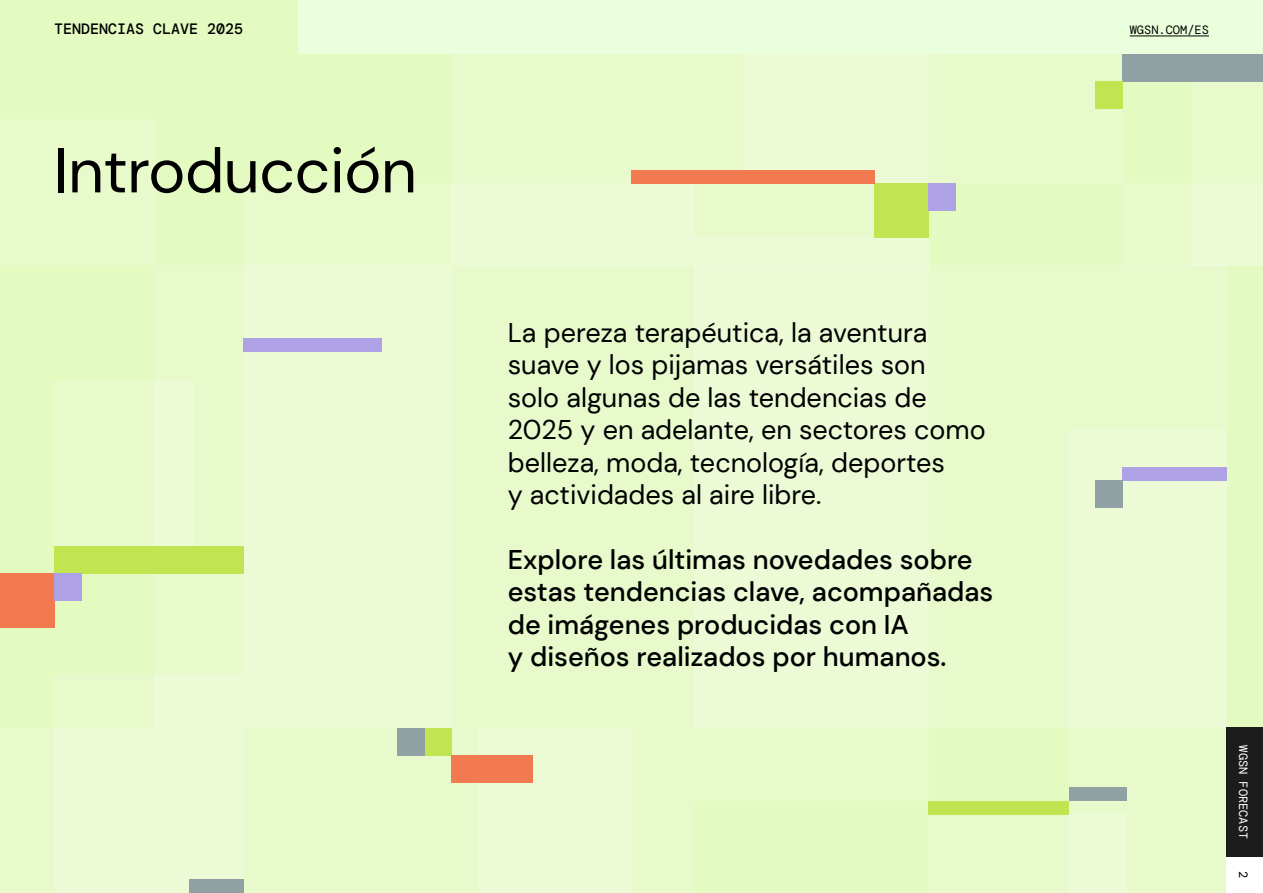
<style>
.page{position:relative;width:1263px;height:893px;background:#fff}
.page>*{position:absolute;margin:0;border:0;box-sizing:border-box;transform-origin:0 0}
.t1{font:63px "DM Sans";letter-spacing:-.01em;color:#000}
.t2{font:27px/32.4px "DM Sans";color:#000}
.t3{font:500 27px/32.4px "DM Sans";color:#000}
.t4{font:500 15px "DM Mono";color:#000}
.t5{font:12px "DM Mono";color:#000}
.t6{font:12px "DM Mono";color:#fff}
</style>
<div class="page">
<div style="left:243px;top:0;width:1020px;height:54px;background:#eaffdc"></div>
<div style="left:0;top:54px;width:1263px;height:839px;background:#e3fac0"></div>
<div style="left:0;top:0;width:297px;height:54px;background:#e3fac0"></div>
<hr style="left:1130px;top:36px;width:79px;height:1px;background:#000">
<div style="left:451px;top:54px;width:477px;height:211px;background:#e8facc"></div>
<div style="left:1193px;top:54px;width:70px;height:211px;background:#e8facc"></div>
<div style="left:0;top:728px;width:631px;height:165px;background:#e8facc"></div>
<div style="left:154px;top:265px;width:1073px;height:463px;background:#e8facc"></div>
<div style="left:243px;top:184px;width:208px;height:544px;background:#ecfad6"></div>
<div style="left:54px;top:674px;width:189px;height:219px;background:#ecfad6"></div>
<div style="left:54px;top:381px;width:140px;height:166px;background:#e8facc"></div>
<div style="left:694px;top:237px;width:234px;height:564px;background:#ecfad6"></div>
<div style="left:451px;top:184px;width:243px;height:81px;background:#ecfad6"></div>
<div style="left:1069px;top:430px;width:158px;height:463px;background:#ecfad6"></div>
<div style="left:479px;top:728px;width:215px;height:165px;background:#ecfad6"></div>
<div style="left:928px;top:814px;width:198px;height:79px;background:#e8facc"></div>
<div style="left:0;top:119px;width:154px;height:146px;background:#e8facc"></div>
<div style="left:744px;top:54px;width:379px;height:130px;background:#e8facc"></div>
<div style="left:1123px;top:183px;width:140px;height:82px;background:#ecfad6"></div>
<div style="left:874px;top:183px;width:54px;height:54px;background:#c1e551"></div>
<div style="left:0;top:574px;width:54px;height:54px;background:#f27a51"></div>
<div style="left:1123px;top:54px;width:140px;height:27px;background:#90a1a3"></div>
<div style="left:928px;top:801px;width:141px;height:13px;background:#c1e551"></div>
<div style="left:243px;top:338px;width:138px;height:13px;background:#aea1e5"></div>
<div style="left:189px;top:879px;width:54px;height:14px;background:#90a1a3"></div>
<div style="left:1069px;top:787px;width:57px;height:14px;background:#90a1a3"></div>
<div style="left:54px;top:547px;width:189px;height:27px;background:#c1e551"></div>
<div style="left:1123px;top:467px;width:104px;height:13px;background:#aea1e5"></div>
<div style="left:54px;top:574px;width:27px;height:27px;background:#aea1e5"></div>
<div style="left:928px;top:183px;width:27px;height:27px;background:#aea1e5"></div>
<div style="left:424px;top:728px;width:27px;height:27px;background:#c1e551"></div>
<div style="left:451px;top:755px;width:81px;height:27px;background:#f27a51"></div>
<div style="left:397px;top:728px;width:27px;height:27px;background:#90a1a3"></div>
<div style="left:1096px;top:480px;width:27px;height:27px;background:#90a1a3"></div>
<div style="left:1096px;top:81px;width:27px;height:27px;background:#c1e551"></div>
<div style="left:631px;top:170px;width:243px;height:14px;background:#f27a51"></div>
<div style="left:1227px;top:857px;width:36px;height:36px;background:#fff"></div>
<div style="left:1227px;top:727px;width:36px;height:130px;background:#1c1c1c"></div>
<p class="t4" style="left:54px;top:20px;width:191px">TENDENCIAS CLAVE 2025</p>
<p class="t5" style="left:1130px;top:23px;width:81px">WGSN.COM/ES</p>
<h1 class="t1" style="left:54px;top:131px;width:364px">Introducción</h1>
<p class="t2" style="left:508px;top:316px;width:479px">La pereza terapéutica, la aventura suave y los pijamas versátiles son<br>solo algunas de las tendencias de 2025 y en adelante, en sectores como belleza, moda, tecnología, deportes<br>y actividades al aire libre.</p>
<p class="t3" style="left:508px;top:543px;width:487px">Explore las últimas novedades sobre estas tendencias clave, acompañadas de imágenes producidas con IA<br>y diseños realizados por humanos.</p>
<p class="t6" style="left:1250px;top:745px;width:95px;rotate:90deg">WGSN FORECAST</p>
<p class="t5" style="left:1250px;top:871px;width:9px;rotate:90deg">2</p>
</div>
